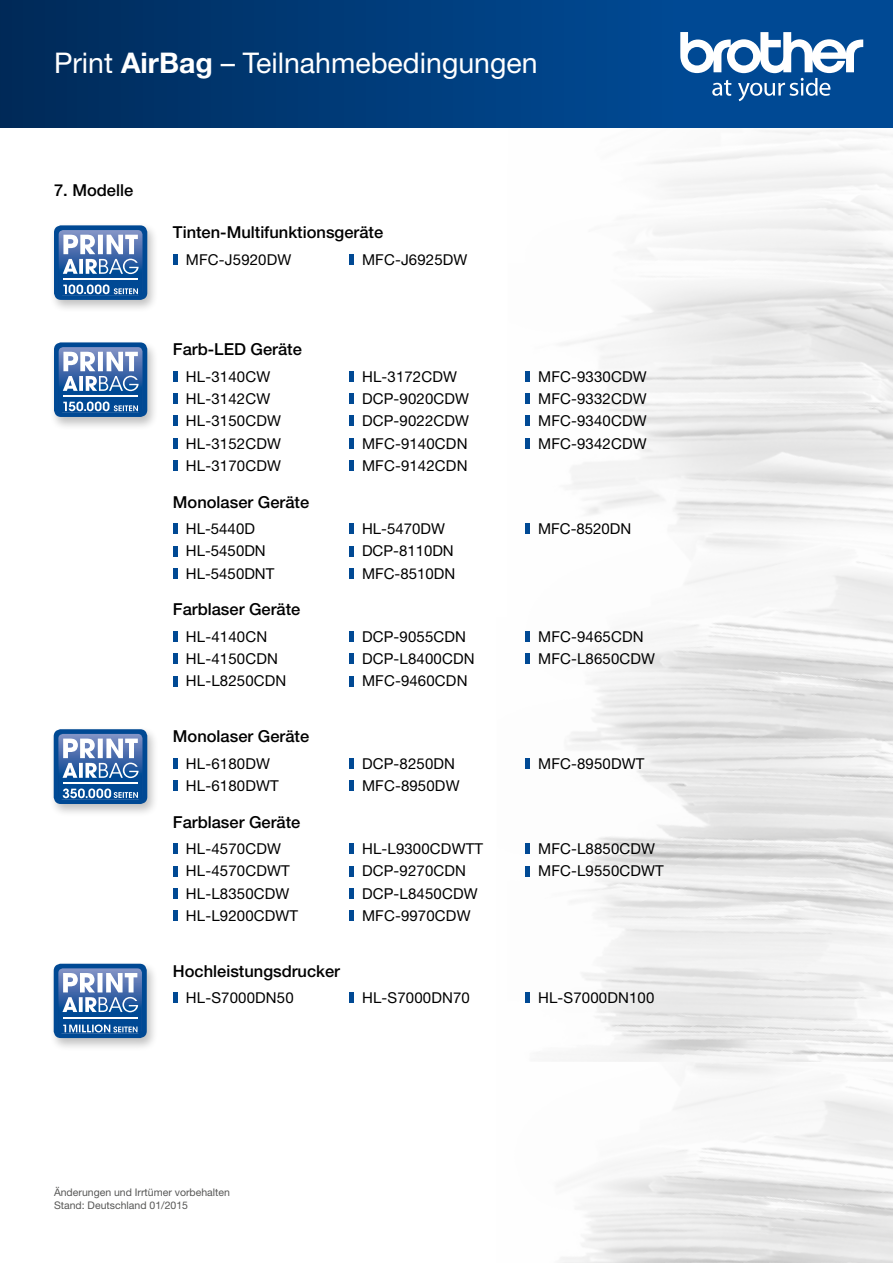
<style>
.page{position:relative;width:893px;height:1263px;background:#fff}
.page>*{position:absolute;margin:0;border:0;box-sizing:border-box;transform-origin:0 0}
.t1{font:28.5px "Helvetica Neue LT";color:#fff}
.t2{font:500 16.5px "Helvetica Neue";color:#000}
.t3{font:15px/22.2px "Helvetica Neue";letter-spacing:.01em;color:#000}
.t4{font:10.5px/12.6px "Helvetica Neue";color:#575756}
.s1{font-weight:700}
</style>
<div class="page">
<img style="left:525px;top:130px;width:368px;height:932px">
<div style="left:680px;top:0;width:213px;height:128px;background:#004994"></div>
<div style="left:0;top:0;width:680px;height:128px;background:linear-gradient(to right,#002a58,#004a95)"></div>
<svg style="left:680px;top:32px;width:183px;height:69px"></svg>
<hr style="left:173px;top:254px;width:4px;height:11px;background:#004994">
<hr style="left:349px;top:254px;width:4px;height:11px;background:#004994">
<hr style="left:173px;top:371px;width:4px;height:11px;background:#004994">
<hr style="left:173px;top:393px;width:4px;height:11px;background:#004994">
<hr style="left:173px;top:416px;width:4px;height:10px;background:#004994">
<hr style="left:173px;top:438px;width:4px;height:11px;background:#004994">
<hr style="left:173px;top:460px;width:4px;height:11px;background:#004994">
<hr style="left:349px;top:371px;width:4px;height:11px;background:#004994">
<hr style="left:349px;top:393px;width:4px;height:11px;background:#004994">
<hr style="left:349px;top:416px;width:4px;height:10px;background:#004994">
<hr style="left:349px;top:438px;width:4px;height:11px;background:#004994">
<hr style="left:349px;top:460px;width:4px;height:11px;background:#004994">
<hr style="left:525px;top:371px;width:4px;height:11px;background:#004994">
<hr style="left:525px;top:393px;width:4px;height:11px;background:#004994">
<hr style="left:525px;top:416px;width:4px;height:10px;background:#004994">
<hr style="left:525px;top:438px;width:4px;height:11px;background:#004994">
<hr style="left:173px;top:523px;width:4px;height:11px;background:#004994">
<hr style="left:173px;top:546px;width:4px;height:10px;background:#004994">
<hr style="left:173px;top:568px;width:4px;height:11px;background:#004994">
<hr style="left:349px;top:523px;width:4px;height:11px;background:#004994">
<hr style="left:349px;top:546px;width:4px;height:10px;background:#004994">
<hr style="left:349px;top:568px;width:4px;height:11px;background:#004994">
<hr style="left:525px;top:523px;width:4px;height:11px;background:#004994">
<hr style="left:173px;top:631px;width:4px;height:11px;background:#004994">
<hr style="left:173px;top:653px;width:4px;height:11px;background:#004994">
<hr style="left:173px;top:676px;width:4px;height:10px;background:#004994">
<hr style="left:349px;top:631px;width:4px;height:11px;background:#004994">
<hr style="left:349px;top:653px;width:4px;height:11px;background:#004994">
<hr style="left:349px;top:676px;width:4px;height:10px;background:#004994">
<hr style="left:525px;top:631px;width:4px;height:11px;background:#004994">
<hr style="left:525px;top:653px;width:4px;height:11px;background:#004994">
<hr style="left:173px;top:758px;width:4px;height:11px;background:#004994">
<hr style="left:173px;top:780px;width:4px;height:11px;background:#004994">
<hr style="left:349px;top:758px;width:4px;height:11px;background:#004994">
<hr style="left:349px;top:780px;width:4px;height:11px;background:#004994">
<hr style="left:525px;top:758px;width:4px;height:11px;background:#004994">
<hr style="left:173px;top:843px;width:4px;height:11px;background:#004994">
<hr style="left:173px;top:866px;width:4px;height:10px;background:#004994">
<hr style="left:173px;top:888px;width:4px;height:11px;background:#004994">
<hr style="left:173px;top:910px;width:4px;height:11px;background:#004994">
<hr style="left:349px;top:843px;width:4px;height:11px;background:#004994">
<hr style="left:349px;top:866px;width:4px;height:10px;background:#004994">
<hr style="left:349px;top:888px;width:4px;height:11px;background:#004994">
<hr style="left:349px;top:910px;width:4px;height:11px;background:#004994">
<hr style="left:525px;top:843px;width:4px;height:11px;background:#004994">
<hr style="left:525px;top:866px;width:4px;height:10px;background:#004994">
<hr style="left:173px;top:992px;width:4px;height:11px;background:#004994">
<hr style="left:349px;top:992px;width:4px;height:11px;background:#004994">
<hr style="left:525px;top:992px;width:4px;height:11px;background:#004994">
<div style="left:49px;top:340px;width:110px;height:90px;background:#000;opacity:.25"></div>
<div style="left:54px;top:342px;width:93px;height:75px;background:#004994;border-radius:7px"></div>
<img style="left:59px;top:347px;width:83px;height:65px">
<hr style="left:63px;top:396px;width:75px;height:1px;background:#fff">
<svg style="left:63px;top:352px;width:76px;height:39px;background:#92aace"></svg>
<svg style="left:63px;top:401px;width:75px;height:10px"></svg>
<div style="left:49px;top:223px;width:110px;height:90px;background:#000;opacity:.25"></div>
<div style="left:54px;top:225px;width:93px;height:75px;background:#004994;border-radius:7px"></div>
<img style="left:59px;top:230px;width:83px;height:65px">
<hr style="left:63px;top:278px;width:75px;height:2px;background:#fff">
<svg style="left:63px;top:235px;width:76px;height:39px;background:#92aace"></svg>
<svg style="left:63px;top:284px;width:75px;height:10px"></svg>
<div style="left:49px;top:961px;width:109px;height:91px;background:#000;opacity:.25"></div>
<div style="left:54px;top:964px;width:93px;height:74px;background:#004994;border-radius:7px"></div>
<img style="left:58px;top:968px;width:84px;height:65px">
<hr style="left:63px;top:1017px;width:74px;height:1px;background:#fff">
<svg style="left:62px;top:973px;width:76px;height:39px;background:#92aace"></svg>
<svg style="left:63px;top:1024px;width:74px;height:8px"></svg>
<div style="left:49px;top:726px;width:109px;height:91px;background:#000;opacity:.25"></div>
<div style="left:54px;top:729px;width:93px;height:75px;background:#004994;border-radius:7px"></div>
<img style="left:58px;top:734px;width:84px;height:65px">
<hr style="left:63px;top:782px;width:75px;height:2px;background:#fff">
<svg style="left:63px;top:788px;width:75px;height:10px"></svg>
<svg style="left:63px;top:738px;width:76px;height:40px;background:#91a9ce"></svg>
<h1 class="t1" style="left:54px;top:46px;width:485px">Print <span class="s1">AirBag</span> – Teilnahmebedingungen</h1>
<p class="t2" style="left:54px;top:180px;width:81px">7. Modelle</p>
<p class="t2" style="left:173px;top:223px;width:212px">Tinten-Multifunktionsgeräte</p>
<p class="t3" style="left:186px;top:248px;width:107px">MFC-J5920DW</p>
<p class="t3" style="left:362px;top:248px;width:107px">MFC-J6925DW</p>
<p class="t2" style="left:173px;top:340px;width:130px">Farb-LED Geräte</p>
<p class="t3" style="left:186px;top:365px;width:96px">HL-3140CW<br>HL-3142CW<br>HL-3150CDW<br>HL-3152CDW<br>HL-3170CDW</p>
<p class="t3" style="left:362px;top:365px;width:109px">HL-3172CDW<br>DCP-9020CDW<br>DCP-9022CDW<br>MFC-9140CDN<br>MFC-9142CDN</p>
<p class="t3" style="left:538px;top:365px;width:110px;text-align:justify">MFC-9330CDW MFC-9332CDW MFC-9340CDW MFC-9342CDW</p>
<p class="t2" style="left:173px;top:492px;width:138px">Monolaser Geräte</p>
<p class="t3" style="left:186px;top:517px;width:90px">HL-5440D<br>HL-5450DN<br>HL-5450DNT</p>
<p class="t3" style="left:362px;top:517px;width:95px">HL-5470DW<br>DCP-8110DN<br>MFC-8510DN</p>
<p class="t3" style="left:538px;top:517px;width:95px">MFC-8520DN</p>
<p class="t2" style="left:173px;top:600px;width:129px">Farblaser Geräte</p>
<p class="t3" style="left:186px;top:625px;width:102px">HL-4140CN<br>HL-4150CDN<br>HL-L8250CDN</p>
<p class="t3" style="left:362px;top:625px;width:114px">DCP-9055CDN<br>DCP-L8400CDN<br>MFC-9460CDN</p>
<p class="t3" style="left:538px;top:625px;width:118px">MFC-9465CDN<br>MFC-L8650CDW</p>
<p class="t2" style="left:173px;top:726px;width:138px">Monolaser Geräte</p>
<p class="t3" style="left:186px;top:752px;width:94px">HL-6180DW<br>HL-6180DWT</p>
<p class="t3" style="left:362px;top:752px;width:99px">DCP-8250DN<br>MFC-8950DW</p>
<p class="t3" style="left:538px;top:752px;width:108px">MFC-8950DWT</p>
<p class="t2" style="left:173px;top:812px;width:129px">Farblaser Geräte</p>
<p class="t3" style="left:186px;top:837px;width:114px">HL-4570CDW<br>HL-4570CDWT<br>HL-L8350CDW<br>HL-L9200CDWT</p>
<p class="t3" style="left:362px;top:837px;width:123px">HL-L9300CDWTT<br>DCP-9270CDN<br>DCP-L8450CDW<br>MFC-9970CDW</p>
<p class="t3" style="left:538px;top:837px;width:127px">MFC-L8850CDW<br>MFC-L9550CDWT</p>
<p class="t2" style="left:173px;top:961px;width:169px">Hochleistungsdrucker</p>
<p class="t3" style="left:186px;top:986px;width:109px">HL-S7000DN50</p>
<p class="t3" style="left:362px;top:986px;width:109px">HL-S7000DN70</p>
<p class="t3" style="left:538px;top:986px;width:118px">HL-S7000DN100</p>
<p class="t4" style="left:54px;top:1186px;width:178px">Änderungen und Irrtümer vorbehalten<br>Stand: Deutschland 01/2015</p>
</div>
